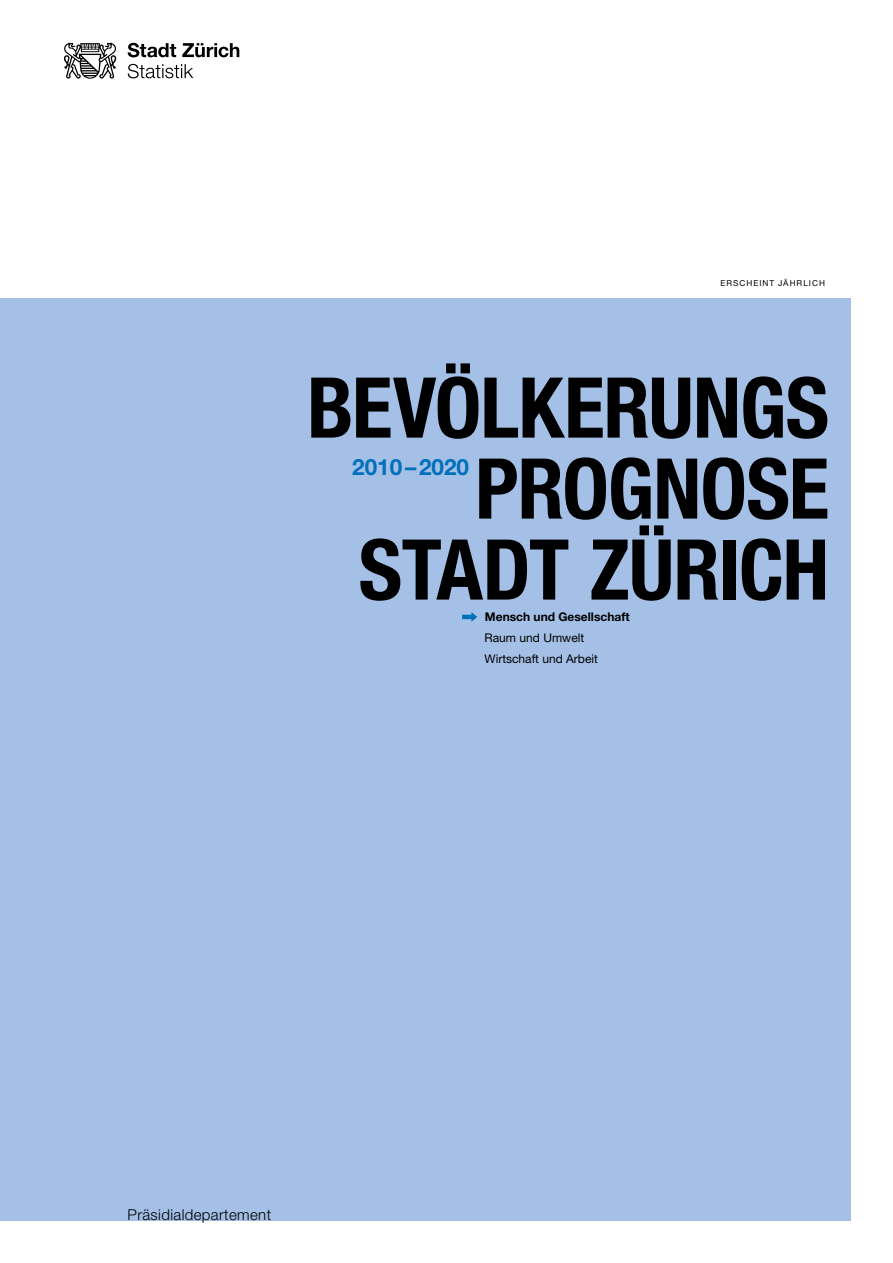
<style>
.page{position:relative;width:893px;height:1263px;background:#fff}
.page>*{position:absolute;margin:0;border:0;box-sizing:border-box;transform-origin:0 0}
.t1{font:700 condensed 84px/81px "Helvetica Neue LT";letter-spacing:-.015em;color:#000;text-align:right}
.t2{font:700 22.5px "Helvetica Neue LT";color:#0070ba}
.t3{font:300 15px "Helvetica Neue LT";letter-spacing:.025em;color:#000}
.t4{font:12px/21px "Helvetica Neue LT";color:#000}
.t5{font:700 12px "Helvetica Neue LT";color:#000}
.t6{font:8.25px "Helvetica Neue LT";letter-spacing:.12em;color:#000}
</style>
<div class="page">
<div style="left:0;top:298px;width:850px;height:922px;background:#a4c0e6"></div>
<svg style="left:128px;top:43px;width:48px;height:14px"></svg>
<svg style="left:182px;top:43px;width:57px;height:14px"></svg>
<svg style="left:128px;top:64px;width:65px;height:14px"></svg>
<svg style="left:64px;top:43px;width:52px;height:36px"></svg>
<svg style="left:462px;top:612px;width:15px;height:10px"></svg>
<p class="t6" style="left:720px;top:278px;width:95px">ERSCHEINT jährlich</p>
<h1 class="t1" style="left:307px;top:366px;width:524px">BEVÖLKERUNGS<br>PROGNOSE<br>STADT ZÜRICH</h1>
<p class="t5" style="left:485px;top:609px;width:146px">Mensch und Gesellschaft</p>
<p class="t4" style="left:485px;top:627px;width:115px">Raum und Umwelt<br>Wirtschaft und Arbeit</p>
<h2 class="t2" style="left:352px;top:453px;width:118px">2010–2020</h2>
<p class="t3" style="left:128px;top:1206px;width:145px">Präsidialdepartement</p>
</div>
